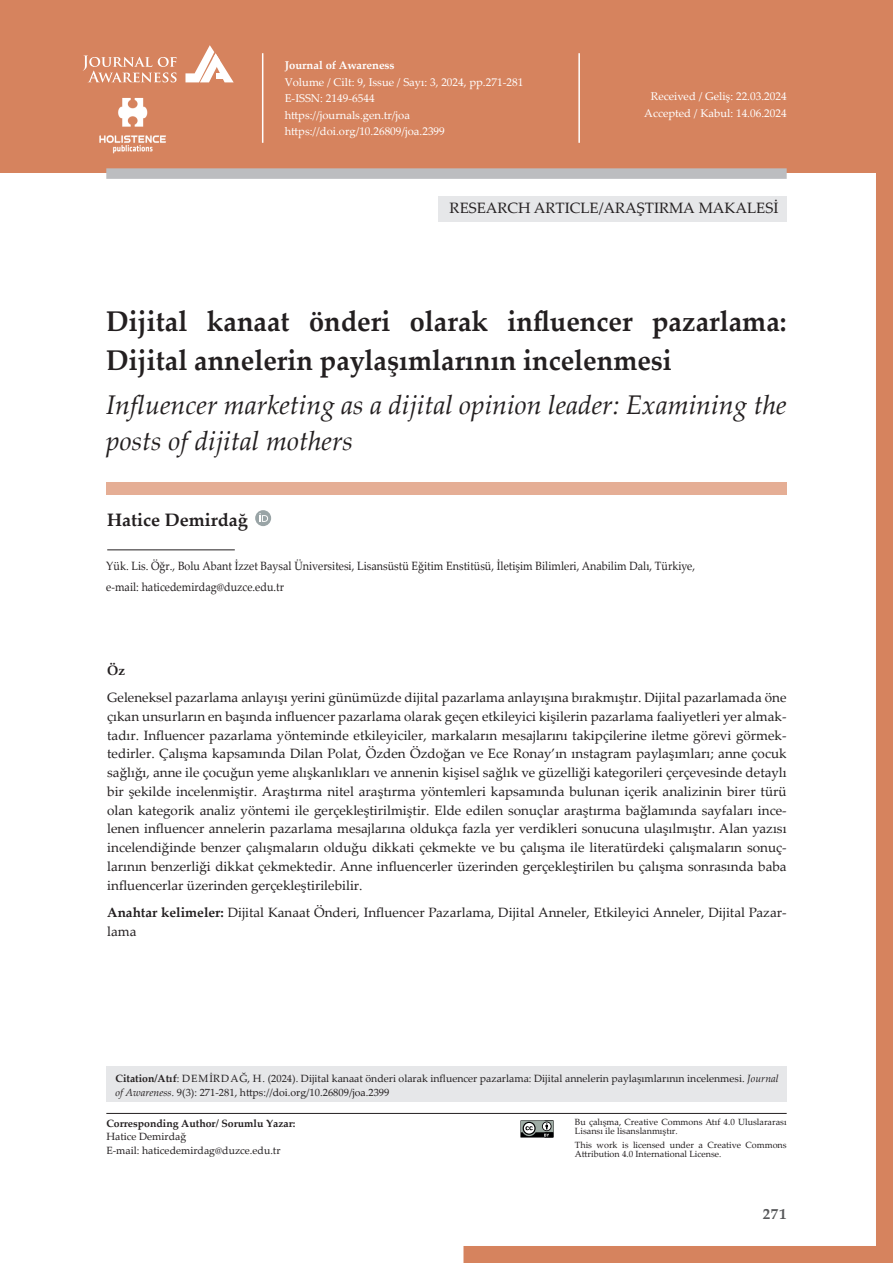
<style>
.page{position:relative;width:893px;height:1263px;background:#fff}
.page>*{position:absolute;margin:0;border:0;box-sizing:border-box;transform-origin:0 0}
.t1{font:700 28.5px/39px "Palatino Linotype";color:#231f20;scale:.95 1}
.t2{font:italic 27px/36px "Palatino Linotype";color:#231f20}
.t3{font:700 18px "Palatino Linotype";color:#231f20}
.t4{font:15px "Palatino Linotype";color:#231f20}
.t5{font:700 15px "Palatino Linotype";color:#57585a}
.t6{font:13.5px/18.8px "Palatino Linotype";color:#231f20;text-align:justify}
.t7{font:700 13.5px "Palatino Linotype";color:#231f20}
.t8{font:12px/20.7px "Palatino Linotype";color:#231f20;scale:.9 1}
.t9{font:11.25px/16.5px "Palatino Linotype";color:#fff}
.t10{font:700 11.25px "Palatino Linotype";color:#fff}
.t11{font:10.5px/13.5px "Palatino Linotype";color:#231f20}
.t12{font:700 10.5px "Palatino Linotype";color:#231f20}
.t13{font:9px/9px "Palatino Linotype";color:#231f20}
.s1{font-weight:700}
.s2{font-style:italic}
</style>
<div class="page">
<svg style="left:463px;top:173px;width:430px;height:1090px"></svg>
<div style="left:0;top:0;width:893px;height:173px;background:#d6835e"></div>
<hr style="left:262px;top:53px;width:1px;height:90px;background:#fff">
<hr style="left:578px;top:53px;width:2px;height:90px;background:#fff">
<div style="left:106px;top:168px;width:681px;height:11px;background:#bcbdc0"></div>
<hr style="left:106px;top:1113px;width:681px;height:1px;background:#231f20">
<div style="left:438px;top:196px;width:349px;height:25px;background:#e6e7e9"></div>
<div style="left:106px;top:1066px;width:681px;height:35px;background:#e6e7e9"></div>
<svg style="left:83px;top:55px;width:94px;height:27px"></svg>
<svg style="left:185px;top:45px;width:49px;height:37px"></svg>
<div style="left:216px;top:73px;width:7px;height:6px;background:#fff"></div>
<svg style="left:520px;top:1120px;width:34px;height:17px"></svg>
<img style="left:99px;top:97px;width:67px;height:57px">
<div style="left:106px;top:482px;width:681px;height:13px;background:#e5ae95"></div>
<div style="left:255px;top:510px;width:16px;height:16px;background:#99a4a6;border-radius:50%"></div>
<svg style="left:259px;top:513px;width:9px;height:9px"></svg>
<hr style="left:107px;top:549px;width:128px;height:1px;background:#231f20">
<p class="t10" style="left:285px;top:57px;width:111px">Journal of Awareness</p>
<p class="t9" style="left:285px;top:73px;width:240px">Volume / Cilt: 9, Issue / Sayı: 3, 2024, pp.271-281<br>E-ISSN: 2149-6544<br>https://journals.gen.tr/joa https://doi.org/10.26809/joa.2399</p>
<p class="t9" style="left:644px;top:88px;width:144px;text-align:center">Received / Geliş: 22.03.2024<br>Accepted / Kabul: 14.06.2024</p>
<p class="t4" style="left:450px;top:197px;width:330px">RESEARCH ARTICLE/ARAŞTIRMA MAKALESİ</p>
<h1 class="t1" style="left:106px;top:300px;width:718px">Dijital kanaat önderi olarak influencer pazarlama:<br>Dijital annelerin paylaşımlarının incelenmesi</h1>
<h2 class="t2" style="left:106px;top:386px;width:682px">Influencer marketing as a dijital opinion leader: Examining the posts of dijital mothers</h2>
<h3 class="t3" style="left:107px;top:507px;width:142px">Hatice Demirdağ</h3>
<p class="t8" style="left:106px;top:555px;width:656px">Yük. Lis. Öğr., Bolu Abant İzzet Baysal Üniversitesi, Lisansüstü Eğitim Enstitüsü, İletişim Bilimleri, Anabilim Dalı, Türkiye, e-mail: haticedemirdag@duzce.edu.tr</p>
<p class="t7" style="left:107px;top:661px;width:19px">Öz</p>
<p class="t6" style="left:107px;top:688px;width:681px">Geleneksel pazarlama anlayışı yerini günümüzde dijital pazarlama anlayışına bırakmıştır. Dijital pazarlamada öne çıkan unsurların en başında influencer pazarlama olarak geçen etkileyici kişilerin pazarlama faaliyetleri yer almak&shy;tadır. Influencer pazarlama yönteminde etkileyiciler, markaların mesajlarını takipçilerine iletme görevi görmek&shy;tedirler. Çalışma kapsamında Dilan Polat, Özden Özdoğan ve Ece Ronay’ın ınstagram paylaşımları; anne çocuk sağlığı, anne ile çocuğun yeme alışkanlıkları ve annenin kişisel sağlık ve güzelliği kategorileri çerçevesinde detaylı bir şekilde incelenmiştir. Araştırma nitel araştırma yöntemleri kapsamında bulunan içerik analizinin birer türü olan kategorik analiz yöntemi ile gerçekleştirilmiştir. Elde edilen sonuçlar araştırma bağlamında sayfaları ince&shy;lenen influencer annelerin pazarlama mesajlarına oldukça fazla yer verdikleri sonucuna ulaşılmıştır. Alan yazısı incelendiğinde benzer çalışmaların olduğu dikkati çekmekte ve bu çalışma ile literatürdeki çalışmaların sonuç&shy;larının benzerliği dikkat çekmektedir. Anne influencerler üzerinden gerçekleştirilen bu çalışma sonrasında baba influencerlar üzerinden gerçekleştirilebilir.</p>
<p class="t6" style="left:107px;top:902px;width:681px"><span class="s1">Anahtar kelimeler:</span> Dijital Kanaat Önderi, Influencer Pazarlama, Dijital Anneler, Etkileyici Anneler, Dijital Pazar&shy;lama</p>
<p class="t11" style="left:115px;top:1072px;width:665px"><span class="s1">Citation/Atıf</span>: DEMİRDAĞ, H. (2024). Dijital kanaat önderi olarak influencer pazarlama: Dijital annelerin paylaşımlarının incelenmesi. <span class="s2">Journal of Awareness.</span> 9(3): 271-281, https://doi.org/10.26809/joa.2399</p>
<p class="t13" style="left:575px;top:1117px;width:213px">Bu çalışma, Creative Commons Atıf 4.0 Uluslararası<br>Lisansı ile lisanslanmıştır.</p>
<p class="t13" style="left:575px;top:1140px;width:213px">This work is licensed under a Creative Commons<br>Attribution 4.0 International License.</p>
<p class="t12" style="left:106px;top:1116px;width:191px">Corresponding Author/ Sorumlu Yazar:</p>
<p class="t11" style="left:106px;top:1129px;width:176px">Hatice Demirdağ<br>E-mail: haticedemirdag@duzce.edu.tr</p>
<p class="t5" style="left:763px;top:1203px;width:25px">271</p>
</div>
